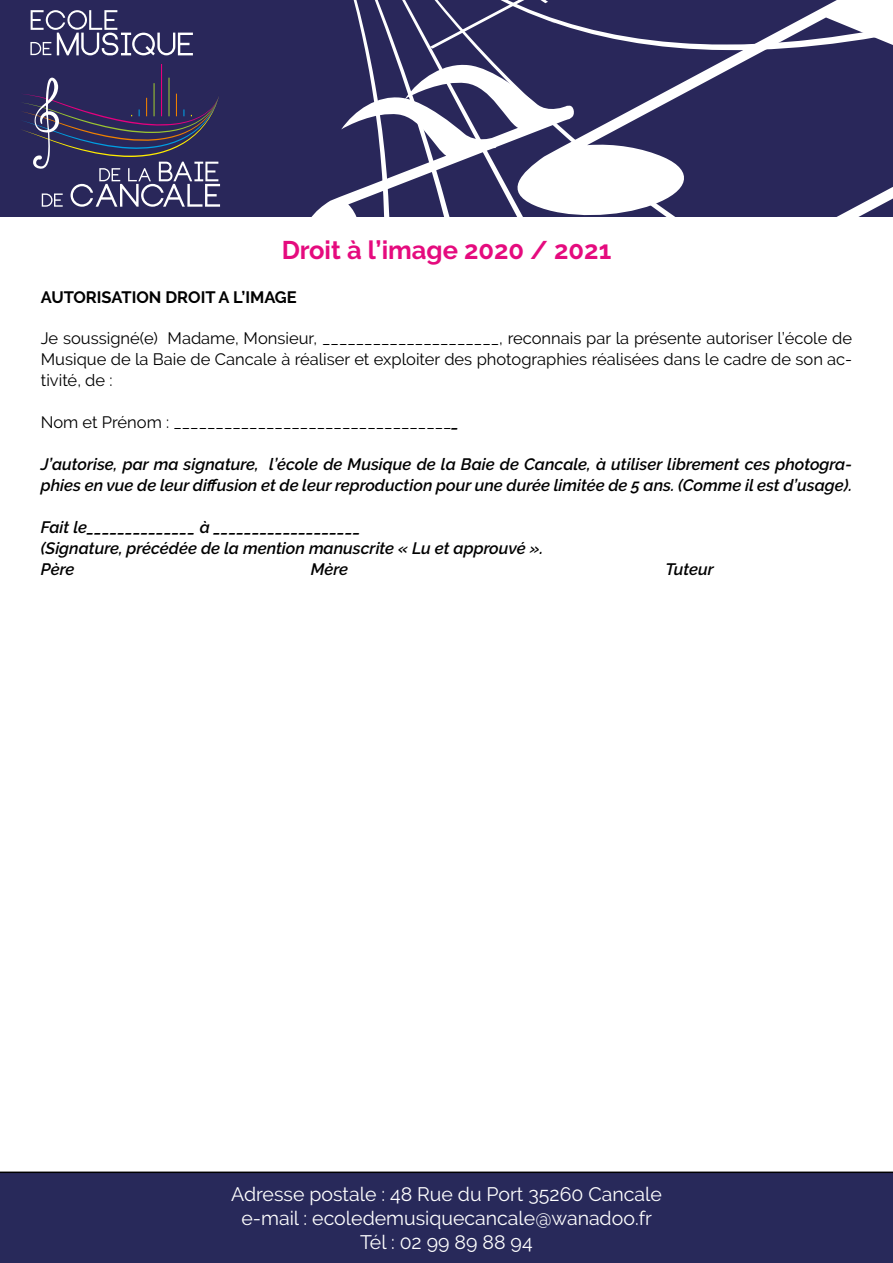
<style>
.page{position:relative;width:893px;height:1263px;background:#fff}
.page>*{position:absolute;margin:0;border:0;box-sizing:border-box;transform-origin:0 0}
.t1{font:700 25.5px "Raleway";color:#e50b7e}
.t2{font:19.5px/24px "Raleway";color:#fff;text-align:center}
.t3{font:italic 600 16.5px/21px "Raleway";color:#000}
.t4{font:16.5px/21px "Raleway";color:#000;text-align:justify}
.t5{font:700 16.5px "Raleway";color:#000}
.s1{font-weight:600;font-style:italic}
</style>
<div class="page">
<div style="left:0;top:1171px;width:893px;height:92px;background:#28295a"></div>
<div style="left:0;top:0;width:259px;height:217px;background:#29275a"></div>
<hr style="left:161px;top:64px;width:1px;height:52px;background:#e5007e">
<svg style="left:30px;top:10px;width:163px;height:45px"></svg>
<svg style="left:22px;top:78px;width:198px;height:129px"></svg>
<div style="left:242px;top:0;width:651px;height:217px;background:#29275a"></div>
<svg style="left:311px;top:0;width:192px;height:217px"></svg>
<svg style="left:503px;top:0;width:390px;height:217px"></svg>
<h1 class="t1" style="left:282px;top:235px;width:331px">Droit à l’image 2020 / 2021</h1>
<p class="t5" style="left:41px;top:288px;width:258px">AUTORISATION DROIT A L’IMAGE</p>
<p class="t4" style="left:41px;top:328px;width:813px">Je soussigné(e) Madame, Monsieur, _____________________, reconnais par la présente autoriser l’école de Musique de la Baie de Cancale à réaliser et exploiter des photographies réalisées dans le cadre de son ac&shy;tivité, de :</p>
<p class="t4" style="left:41px;top:412px;width:420px">Nom et Prénom : _________________________________<span class="s1">_</span></p>
<p class="t3" style="left:41px;top:454px;width:813px">J’autorise, par ma signature, l’école de Musique de la Baie de Cancale, à utiliser librement ces photogra&shy;phies en vue de leur diffusion et de leur reproduction pour une durée limitée de 5 ans. (Comme il est d’usage).</p>
<p class="t3" style="left:41px;top:517px;width:504px">Fait le______________ à ___________________<br>(Signature, précédée de la mention manuscrite « Lu et approuvé ».<br>Père</p>
<p class="t3" style="left:311px;top:559px;width:39px">Mère</p>
<p class="t3" style="left:665px;top:559px;width:50px">Tuteur</p>
<p class="t2" style="left:231px;top:1181px;width:432px">Adresse postale : 48 Rue du Port 35260 Cancale e-mail : ecoledemusiquecancale@wanadoo.fr<br>Tél : 02 99 89 88 94</p>
</div>
